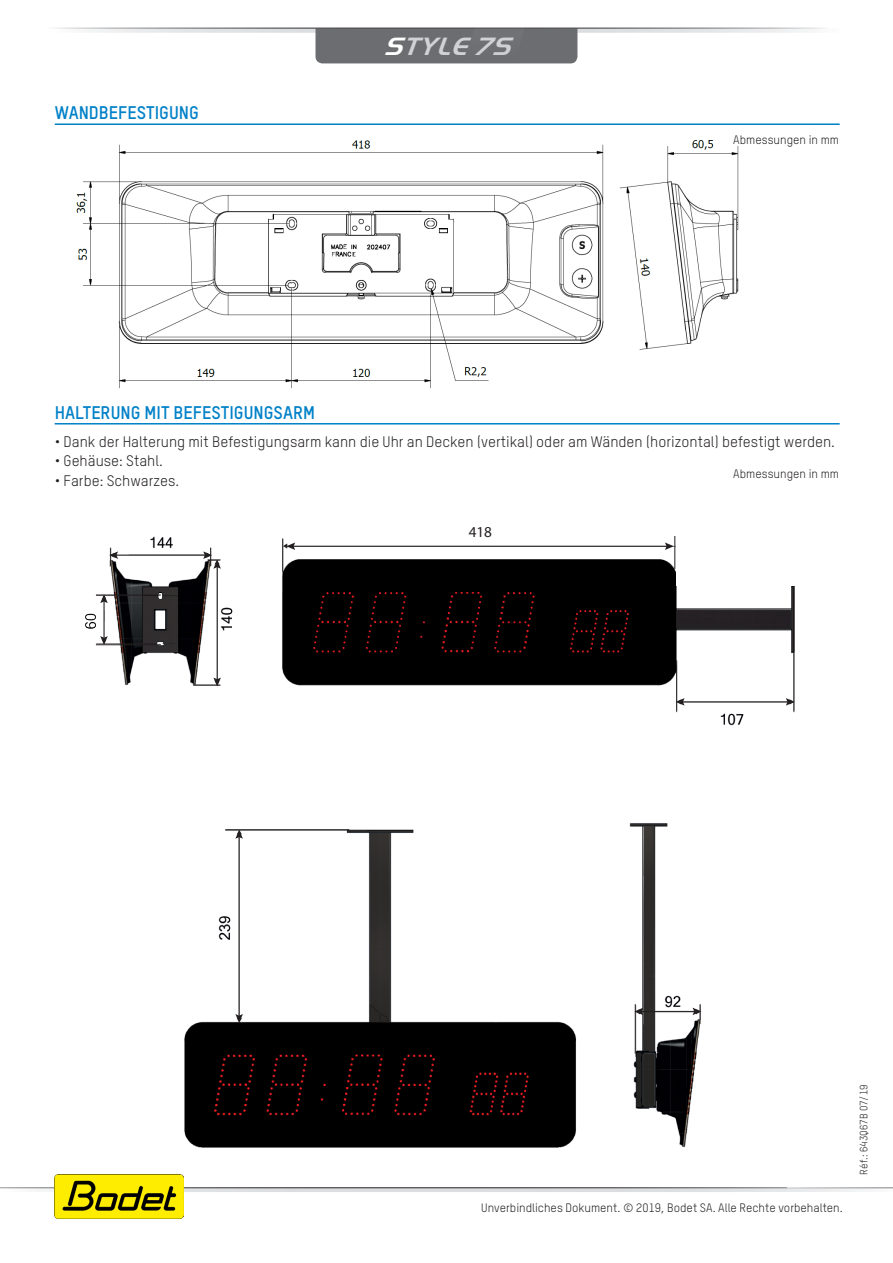
<style>
.page{position:relative;width:893px;height:1263px;background:#fff}
.page>*{position:absolute;margin:0;border:0;box-sizing:border-box;transform-origin:0 0}
.t1{font:italic 700 25.8px "Handel Got D";color:#d1d2d4}
.Titre{font:700 18px "TSTARPRO";color:#0081c8}
.t2{font:15.15px "Myriad Pro";color:#231f20}
.t3{font:15px "TSTARPRO";color:#231f20}
.t4{font:12px "TSTARPRO";color:#231f20}
.t5{font:10.5px "TSTARPRO";color:#231f20}
.s1{color:#fff}
</style>
<div class="page">
<svg style="left:54px;top:27px;width:771px;height:36px"></svg>
<svg style="left:0;top:1188px;width:893px;height:4px;background:#d6d7d8"></svg>
<img style="left:55px;top:1175px;width:129px;height:43px">
<hr style="left:55px;top:123px;width:785px;height:2px;background:#0081c8">
<hr style="left:55px;top:423px;width:785px;height:1px;background:#0081c8">
<img style="left:85px;top:536px;width:710px;height:612px">
<hr style="left:103px;top:600px;width:2px;height:39px;background:#231f20">
<svg style="left:100px;top:595px;width:8px;height:8px"></svg>
<svg style="left:100px;top:636px;width:8px;height:8px"></svg>
<hr style="left:217px;top:566px;width:1px;height:114px;background:#231f20">
<hr style="left:115px;top:555px;width:91px;height:1px;background:#231f20">
<svg style="left:109px;top:548px;width:9px;height:18px"></svg>
<hr style="left:682px;top:701px;width:107px;height:1px;background:#231f20">
<svg style="left:677px;top:698px;width:7px;height:8px"></svg>
<svg style="left:786px;top:698px;width:9px;height:8px"></svg>
<hr style="left:640px;top:1011px;width:55px;height:1px;background:#231f20">
<svg style="left:634px;top:1008px;width:9px;height:7px"></svg>
<hr style="left:239px;top:836px;width:1px;height:181px;background:#231f20">
<svg style="left:235px;top:1014px;width:8px;height:9px"></svg>
<svg style="left:235px;top:830px;width:8px;height:9px"></svg>
<hr style="left:96px;top:594px;width:65px;height:1px;background:#231f20">
<svg style="left:193px;top:677px;width:28px;height:9px"></svg>
<hr style="left:225px;top:829px;width:124px;height:1px;background:#231f20">
<hr style="left:96px;top:644px;width:65px;height:1px;background:#231f20">
<svg style="left:203px;top:548px;width:18px;height:21px"></svg>
<hr style="left:282px;top:539px;width:1px;height:33px;background:#231f20">
<hr style="left:793px;top:586px;width:1px;height:125px;background:#231f20">
<hr style="left:676px;top:660px;width:1px;height:51px;background:#231f20">
<hr style="left:635px;top:1004px;width:1px;height:50px;background:#231f20">
<svg style="left:693px;top:1004px;width:8px;height:16px"></svg>
<hr style="left:674px;top:536px;width:1px;height:33px;background:#231f20">
<hr style="left:292px;top:546px;width:376px;height:1px;background:#231f20">
<svg style="left:286px;top:542px;width:9px;height:8px"></svg>
<svg style="left:665px;top:542px;width:9px;height:8px"></svg>
<div style="left:676px;top:537px;width:124px;height:49px;background:#fff"></div>
<div style="left:467px;top:521px;width:44px;height:20px;background:#fff"></div>
<img style="left:76px;top:140px;width:663px;height:249px">
<p class="Titre" style="left:55px;top:101px;width:146px">WANDBEFESTIGUNG</p>
<h1 class="t1" style="left:384px;top:30px;width:139px"><span class="s1">S</span>TYLE7S</h1>
<p class="t4" style="left:733px;top:132px;width:107px">Abmessungen in mm</p>
<p class="Titre" style="left:55px;top:401px;width:262px">HALTERUNG MIT BEFESTIGUNGSARM</p>
<p class="t3" style="left:55px;top:432px;width:782px">• Dank der Halterung mit Befestigungsarm kann die Uhr an Decken (vertikal) oder am Wänden (horizontal) befestigt werden.</p>
<p class="t3" style="left:55px;top:452px;width:110px">• Gehäuse: Stahl.</p>
<p class="t3" style="left:55px;top:471px;width:126px">• Farbe: Schwarzes.</p>
<p class="t4" style="left:733px;top:467px;width:107px">Abmessungen in mm</p>
<p class="t2" style="left:469px;top:523px;width:25px">418</p>
<p class="t4" style="left:481px;top:1200px;width:363px">Unverbindliches Dokument. © 2019, Bodet SA. Alle Rechte vorbehalten.</p>
<p class="t5" style="left:857px;top:1174px;width:92px;rotate:-90deg">Réf.: 643Q67B 07/19</p>
</div>
